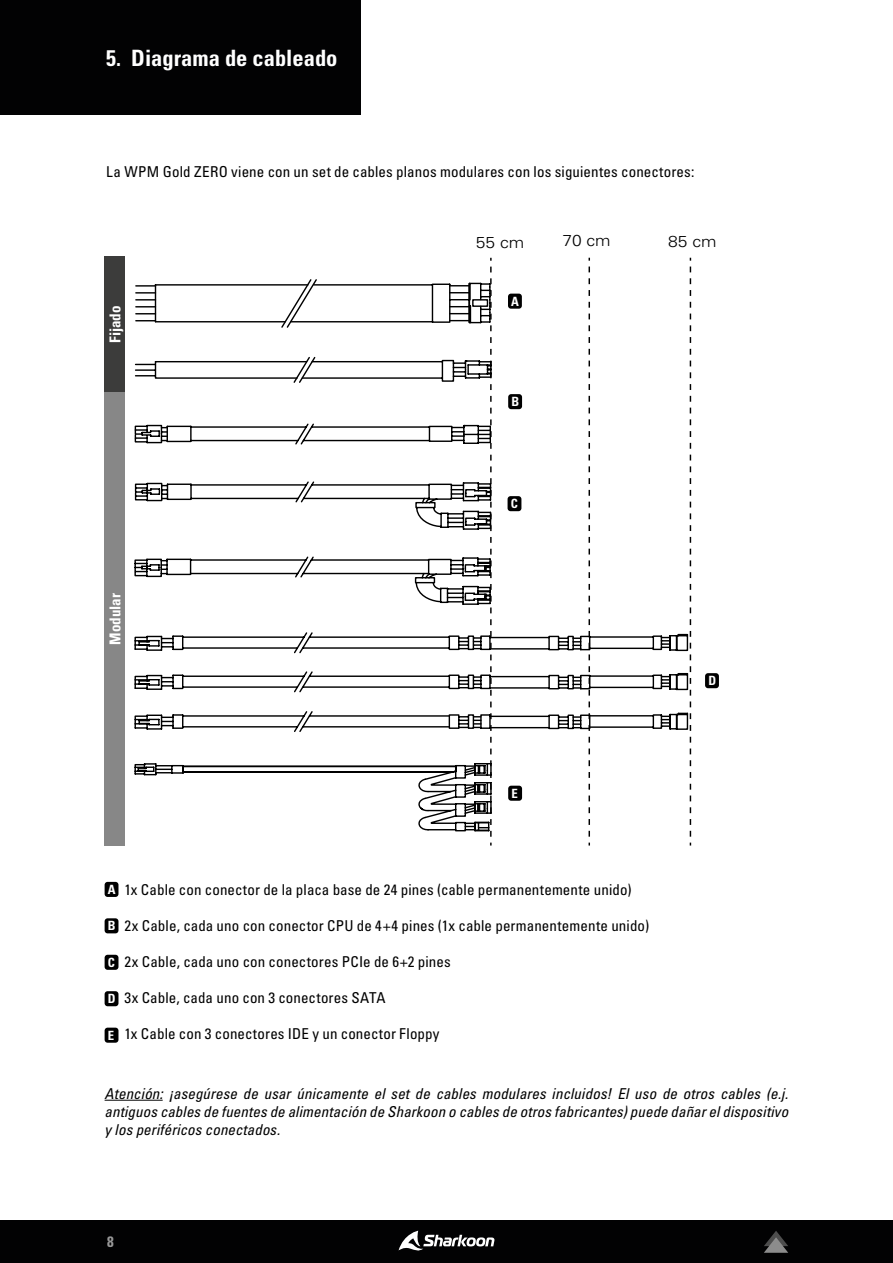
<style>
.page{position:relative;width:893px;height:1263px;background:#fff}
.page>*{position:absolute;margin:0;border:0;box-sizing:border-box;transform-origin:0 0}
.t1{font:22.5px "Univers LTCYR 67 Bold Cond";color:#fff}
.t2{font:300 15.9px "Univers";color:#000;scale:1.09 1}
.t3{font:condensed 15px "Univers LTCYR 57";letter-spacing:.005em;color:#000}
.t4{font:15px/18px "Univers LTCYR 57 Condensed Obl";letter-spacing:.005em;color:#000;text-align:justify}
.t5{font:15px "Univers LTCYR 67 Bold Cond";color:#fff}
.t6{font:15px "Univers LTCYR 67 Bold Cond";color:#d9d9d9}
.t7{font:12.75px "Univers LTCYR 67 Bold Cond";color:#fff}
</style>
<div class="page">
<svg style="left:490px;top:267px;width:2px;height:578px"></svg>
<svg style="left:589px;top:267px;width:1px;height:578px"></svg>
<svg style="left:690px;top:267px;width:1px;height:578px"></svg>
<svg style="left:134px;top:558px;width:358px;height:274px"></svg>
<svg style="left:134px;top:285px;width:20px;height:217px"></svg>
<svg style="left:154px;top:278px;width:338px;height:536px"></svg>
<svg style="left:134px;top:631px;width:555px;height:102px"></svg>
<svg style="left:448px;top:298px;width:143px;height:432px"></svg>
<div style="left:0;top:1220px;width:893px;height:43px;background:#020203"></div>
<svg style="left:764px;top:1231px;width:24px;height:22px"></svg>
<svg style="left:398px;top:1231px;width:96px;height:20px"></svg>
<div style="left:0;top:0;width:360px;height:115px;background:#020203"></div>
<div style="left:105px;top:882px;width:13px;height:15px;background:#000;border-radius:3px"></div>
<div style="left:508px;top:294px;width:14px;height:15px;background:#000;border-radius:3px"></div>
<div style="left:105px;top:918px;width:13px;height:15px;background:#000;border-radius:3px"></div>
<div style="left:508px;top:394px;width:14px;height:15px;background:#000;border-radius:3px"></div>
<div style="left:105px;top:955px;width:13px;height:15px;background:#000;border-radius:3px"></div>
<div style="left:508px;top:496px;width:13px;height:15px;background:#000;border-radius:3px"></div>
<div style="left:105px;top:991px;width:13px;height:15px;background:#000;border-radius:3px"></div>
<div style="left:105px;top:1028px;width:13px;height:15px;background:#000;border-radius:3px"></div>
<div style="left:508px;top:786px;width:14px;height:15px;background:#000;border-radius:3px"></div>
<div style="left:705px;top:673px;width:14px;height:15px;background:#000;border-radius:3px"></div>
<hr style="left:105px;top:1100px;width:58px;height:1px;background:#000">
<div style="left:105px;top:390px;width:20px;height:456px;background:#878787"></div>
<div style="left:105px;top:256px;width:20px;height:136px;background:#3c3c3b"></div>
<h1 class="t1" style="left:106px;top:44px;width:233px">5. Diagrama de cableado</h1>
<p class="t3" style="left:106px;top:162px;width:590px">La WPM Gold ZERO viene con un set de cables planos modulares con los siguientes conectores:</p>
<p class="t5" style="left:106px;top:343px;width:39px;rotate:-90deg">Fijado</p>
<p class="t5" style="left:106px;top:645px;width:53px;rotate:-90deg">Modular</p>
<p class="t2" style="left:476px;top:233px;width:46px">55 cm</p>
<p class="t2" style="left:562px;top:231px;width:46px">70 cm</p>
<p class="t2" style="left:668px;top:232px;width:46px">85 cm</p>
<p class="t7" style="left:511px;top:293px;width:9px">A</p>
<p class="t7" style="left:511px;top:394px;width:9px">B</p>
<p class="t7" style="left:511px;top:496px;width:9px">C</p>
<p class="t7" style="left:512px;top:785px;width:8px">E</p>
<p class="t7" style="left:708px;top:673px;width:9px">D</p>
<p class="t7" style="left:108px;top:882px;width:9px">A</p>
<p class="t7" style="left:108px;top:918px;width:9px">B</p>
<p class="t7" style="left:108px;top:954px;width:9px">C</p>
<p class="t7" style="left:108px;top:991px;width:9px">D</p>
<p class="t7" style="left:108px;top:1027px;width:8px">E</p>
<p class="t3" style="left:124px;top:880px;width:509px">1x Cable con conector de la placa base de 24 pines (cable permanentemente unido)</p>
<p class="t3" style="left:124px;top:916px;width:526px">2x Cable, cada uno con conector CPU de 4+4 pines (1x cable permanentemente unido)</p>
<p class="t3" style="left:124px;top:952px;width:328px">2x Cable, cada uno con conectores PCIe de 6+2 pines</p>
<p class="t3" style="left:124px;top:988px;width:263px">3x Cable, cada uno con 3 conectores SATA</p>
<p class="t3" style="left:124px;top:1024px;width:317px">1x Cable con 3 conectores IDE y un conector Floppy</p>
<p class="t4" style="left:105px;top:1084px;width:685px">Atención: ¡asegúrese de usar únicamente el set de cables modulares incluidos! El uso de otros cables (e.j. antiguos cables de fuentes de alimentación de Sharkoon o cables de otros fabricantes) puede dañar el dispositivo y los periféricos conectados.</p>
<p class="t6" style="left:107px;top:1232px;width:8px">8</p>
</div>
